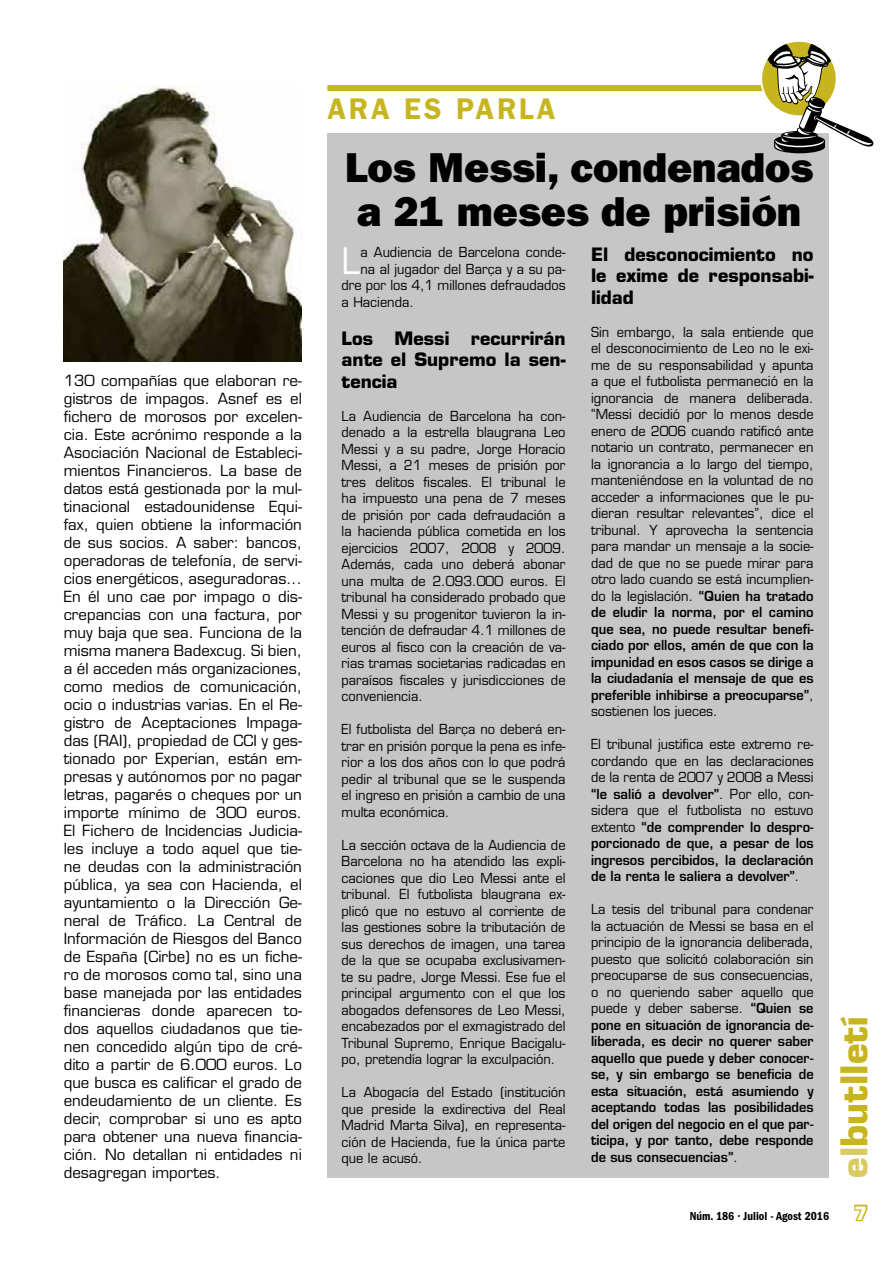
<style>
.page{position:relative;width:893px;height:1263px;background:#fff}
.page>*{position:absolute;margin:0;border:0;box-sizing:border-box;transform-origin:0 0}
.t1{font:800 42px/43.5px "Franklin Gothic";color:#000}
.t2{font:700 36px "Eurostile";color:#c7b51f}
.t3{font:35.55px "Eurostile";color:#fff;scale:.95 1}
.t4{font:600 30px "Franklin Gothic";letter-spacing:.1em;color:#c7b51f}
.t5{font:700 18px/21.6px "Eurostile";color:#000;text-align:justify}
.t6{font:15px/18px "Eurostile";color:#000;text-align:justify}
.t7{font:13.5px/16.5px "Eurostile";color:#000;text-align:justify;scale:.95 1}
.t8{font:600 13.5px/16.5px "Eurostile";color:#000;text-align:justify;scale:.95 1}
.t9{font:600 condensed 12px "Franklin Gothic";color:#000}
.s1{font-weight:600}
.s2{font-weight:400}
.s3{color:#d8cb62}
.s4{font-weight:400;font-size:18px;color:#fff}
.s5{font-family:"Eurostile";font-weight:700;font-stretch:normal;font-size:18px;color:#fff}
</style>
<div class="page">
<svg style="left:854px;top:1204px;width:14px;height:18px"></svg>
<div style="left:327px;top:133px;width:502px;height:1045px;background:#c6c6c6"></div>
<div style="left:327px;top:85px;width:502px;height:6px;background:#c7b51f"></div>
<img style="left:64px;top:85px;width:238px;height:276px">
<svg style="left:760px;top:40px;width:77px;height:77px"></svg>
<div style="left:762px;top:42px;width:74px;height:73px;background:#c7b51f;border-radius:50%"></div>
<svg style="left:767px;top:44px;width:107px;height:109px"></svg>
<p class="t6" style="left:64px;top:372px;width:240px">130 compañías que elaboran re&shy;gistros de impagos. Asnef es el fichero de morosos por excelen&shy;cia. Este acrónimo responde a la Asociación Nacional de Estableci&shy;mientos Financieros. La base de datos está gestionada por la mul&shy;tinacional estadounidense Equi&shy;fax, quien obtiene la información de sus socios. A saber: bancos, operadoras de telefonía, de servi&shy;cios energéticos, aseguradoras...<br>En él uno cae por impago o dis&shy;crepancias con una factura, por muy baja que sea. Funciona de la misma manera Badexcug. Si bien, a él acceden más organizaciones, como medios de comunicación, ocio o industrias varias. En el Re&shy;gistro de Aceptaciones Impaga&shy;das (RAI), propiedad de CCI y ges&shy;tionado por Experian, están em&shy;presas y autónomos por no pagar letras, pagarés o cheques por un importe mínimo de 300 euros.<br>El Fichero de Incidencias Judicia&shy;les incluye a todo aquel que tie&shy;ne deudas con la administración pública, ya sea con Hacienda, el ayuntamiento o la Dirección Ge&shy;neral de Tráfico. La Central de Información de Riesgos del Banco de España (Cirbe) no es un fiche&shy;ro de morosos como tal, sino una base manejada por las entidades financieras donde aparecen to&shy;dos aquellos ciudadanos que tie&shy;nen concedido algún tipo de cré&shy;dito a partir de 6.000 euros. Lo que busca es calificar el grado de endeudamiento de un cliente. Es decir, comprobar si uno es apto para obtener una nueva financia&shy;ción. No detallan ni entidades ni desagregan importes.</p>
<h3 class="t4" style="left:327px;top:91px;width:229px">ARA ES PARLA</h3>
<h1 class="t1" style="left:345px;top:146px;width:470px">Los Messi, condenados a 21 meses de prisión</h1>
<h3 class="t3" style="left:342px;top:239px;width:21px">L</h3>
<p class="t7" style="left:360px;top:244px;width:217px">a Audiencia de Barcelona conde-</p>
<h3 class="t5" style="left:591px;top:243px;width:224px">El desconocimiento no le exime de responsabi&shy;lidad</h3>
<p class="t7" style="left:591px;top:324px;width:236px">Sin embargo, la sala entiende que el desconocimiento de Leo no le exi&shy;me de su responsabilidad y apunta a que el futbolista permaneció en la ignorancia de manera deliberada. “Messi decidió por lo menos desde enero de 2006 cuando ratificó ante notario un contrato, permanecer en la ignorancia a lo largo del tiempo, manteniéndose en la voluntad de no acceder a informaciones que le pu&shy;dieran resultar relevantes”, dice el tribunal. Y aprovecha la sentencia para mandar un mensaje a la socie&shy;dad de que no se puede mirar para otro lado cuando se está incumplien&shy;do la legislación. <span class="s1">“Quien ha tratado de eludir la norma, por el camino que sea, no puede resultar benefi&shy;ciado por ellos, amén de que con la impunidad en esos casos se dirige a la ciudadanía el mensaje de que es preferible inhibirse a preocuparse”</span>, sostienen los jueces.</p>
<p class="t7" style="left:591px;top:736px;width:236px">El tribunal justifica este extremo re&shy;cordando que en las declaraciones de la renta de 2007 y 2008 a Messi <span class="s1">“le salió a devolver”</span>. Por ello, con&shy;sidera que el futbolista no estuvo extento <span class="s1">“de comprender lo despro&shy;porcionado de que, a pesar de los ingresos percibidos, la declaración de la renta le saliera a devolver”</span>.</p>
<p class="t8" style="left:591px;top:901px;width:236px"><span class="s2">La tesis del tribunal para condenar la actuación de Messi se basa en el principio de la ignorancia deliberada, puesto que solicitó colaboración sin preocuparse de sus consecuencias, o no queriendo saber aquello que puede y deber saberse.</span> “Quien se pone en situación de ignorancia de&shy;liberada, es decir no querer saber aquello que puede y deber conocer&shy;se, y sin embargo se beneficia de esta situación, está asumiendo y aceptando todas las posibilidades del origen del negocio en el que par&shy;ticipa, y por tanto, debe responde de sus consecuencias”<span class="s2">.</span></p>
<p class="t7" style="left:360px;top:260px;width:217px">na al jugador del Barça y a su pa-</p>
<p class="t7" style="left:342px;top:277px;width:237px">dre por los 4,1 millones defraudados</p>
<p class="t7" style="left:342px;top:293px;width:78px">a Hacienda.</p>
<h3 class="t5" style="left:342px;top:327px;width:225px">Los Messi recurrirán ante el Supremo la sen&shy;tencia</h3>
<p class="t7" style="left:342px;top:408px;width:237px">La Audiencia de Barcelona ha con&shy;denado a la estrella blaugrana Leo Messi y a su padre, Jorge Horacio Messi, a 21 meses de prisión por tres delitos fiscales. El tribunal le ha impuesto una pena de 7 meses de prisión por cada defraudación a la hacienda pública cometida en los ejercicios 2007, 2008 y 2009.<br>Además, cada uno deberá abonar una multa de 2.093.000 euros. El tribunal ha considerado probado que Messi y su progenitor tuvieron la in&shy;tención de defraudar 4.1 millones de euros al fisco con la creación de va&shy;rias tramas societarias radicadas en paraísos fiscales y jurisdicciones de conveniencia.</p>
<p class="t7" style="left:342px;top:721px;width:237px">El futbolista del Barça no deberá en&shy;trar en prisión porque la pena es infe&shy;rior a los dos años con lo que podrá pedir al tribunal que se le suspenda el ingreso en prisión a cambio de una multa económica.</p>
<p class="t7" style="left:342px;top:837px;width:237px">La sección octava de la Audiencia de Barcelona no ha atendido las expli&shy;caciones que dio Leo Messi ante el tribunal. El futbolista blaugrana ex&shy;plicó que no estuvo al corriente de las gestiones sobre la tributación de sus derechos de imagen, una tarea de la que se ocupaba exclusivamen&shy;te su padre, Jorge Messi. Ese fue el principal argumento con el que los abogados defensores de Leo Messi, encabezados por el exmagistrado del Tribunal Supremo, Enrique Bacigalu&shy;po, pretendía lograr la exculpación.</p>
<p class="t7" style="left:342px;top:1084px;width:237px">La Abogacía del Estado (institución que preside la exdirectiva del Real Madrid Marta Silva), en representa&shy;ción de Hacienda, fue la única parte que le acusó.</p>
<h2 class="t2" style="left:832px;top:1178px;width:162px;rotate:-90deg"><span class="s3">el</span>butlletí</h2>
<p class="t9" style="left:690px;top:1209px;width:179px">Núm. 186 · Juliol - Agost 2016 <span class="s4">7</span> <span class="s5">7</span></p>
</div>
